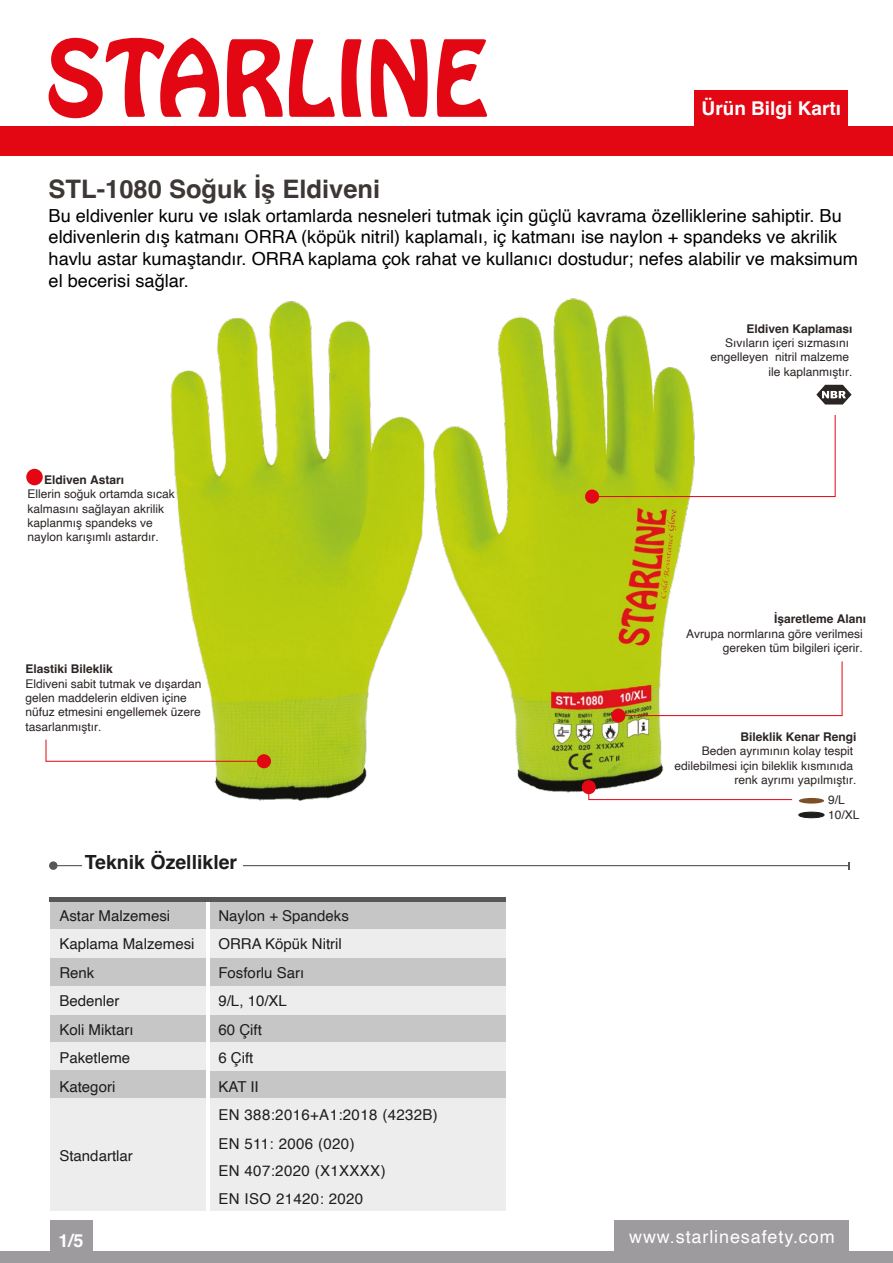
<style>
.page{position:relative;width:893px;height:1263px;background:#fff}
.page>*{position:absolute;margin:0;border:0;box-sizing:border-box;transform-origin:0 0}
.t1{font:700 25.5px "Helvetica";color:#3d3735}
.t2{font:700 19.5px "Helvetica";color:#1d1d1b}
.t3{font:700 19.05px "Helvetica";color:#fff}
.t4{font:18px/21.6px "Helvetica";color:#000}
.t5{font:18px "Helvetica";letter-spacing:.05em;color:#fff}
.t6{font:700 18px "Helvetica";color:#fff}
.t7{font:15px/28.5px "Helvetica";color:#1d1d1b}
.t8{font:15px/28.5px "Helvetica";letter-spacing:.025em;color:#1d1d1b}
.t9{font:12px/14.4px "Helvetica";color:#2b2523;text-align:right}
.t10{font:12px/14.4px "Helvetica";color:#2c2523;text-align:right}
.t11{font:700 12px "Helvetica";color:#2b2523}
.t12{font:700 12px "Helvetica";color:#2c2523}
</style>
<div class="page">
<img style="left:170px;top:298px;width:529px;height:503px">
<div style="left:694px;top:90px;width:154px;height:42px;background:#e30613"></div>
<div style="left:0;top:126px;width:893px;height:29px;background:#e30613"></div>
<svg style="left:49px;top:38px;width:170px;height:81px"></svg>
<svg style="left:227px;top:39px;width:108px;height:78px"></svg>
<svg style="left:341px;top:39px;width:20px;height:78px"></svg>
<svg style="left:371px;top:39px;width:57px;height:78px"></svg>
<svg style="left:437px;top:39px;width:50px;height:78px"></svg>
<svg style="left:58px;top:865px;width:24px;height:1px"></svg>
<div style="left:49px;top:861px;width:9px;height:9px;background:#575756;border-radius:50%"></div>
<hr style="left:243px;top:865px;width:606px;height:1px;background:#575756">
<svg style="left:848px;top:862px;width:2px;height:7px"></svg>
<div style="left:0;top:1251px;width:893px;height:12px;background:#9d9b9d"></div>
<div style="left:614px;top:1220px;width:234px;height:43px;background:#9d9b9d"></div>
<div style="left:50px;top:1220px;width:43px;height:43px;background:#9d9b9d"></div>
<svg style="left:591px;top:414px;width:245px;height:83px"></svg>
<div style="left:585px;top:489px;width:14px;height:15px;background:#e30613;border-radius:50%"></div>
<svg style="left:816px;top:385px;width:36px;height:19px"></svg>
<div style="left:50px;top:902px;width:156px;height:28px;background:#c6c6c6"></div>
<div style="left:50px;top:958px;width:156px;height:28px;background:#c6c6c6"></div>
<div style="left:50px;top:1014px;width:156px;height:28px;background:#c6c6c6"></div>
<div style="left:50px;top:930px;width:156px;height:28px;background:#ededed"></div>
<div style="left:50px;top:986px;width:156px;height:28px;background:#ededed"></div>
<div style="left:50px;top:1042px;width:156px;height:28px;background:#ededed"></div>
<div style="left:50px;top:1070px;width:156px;height:29px;background:#c6c6c6"></div>
<div style="left:50px;top:1099px;width:156px;height:112px;background:#ededed"></div>
<div style="left:210px;top:902px;width:296px;height:28px;background:#c6c6c6"></div>
<div style="left:210px;top:958px;width:296px;height:28px;background:#c6c6c6"></div>
<div style="left:210px;top:1014px;width:296px;height:28px;background:#c6c6c6"></div>
<div style="left:210px;top:930px;width:296px;height:28px;background:#ededed"></div>
<div style="left:210px;top:986px;width:296px;height:28px;background:#ededed"></div>
<div style="left:210px;top:1070px;width:296px;height:29px;background:#c6c6c6"></div>
<div style="left:210px;top:1042px;width:296px;height:28px;background:#ededed"></div>
<div style="left:210px;top:1099px;width:296px;height:112px;background:#ededed"></div>
<div style="left:49px;top:897px;width:457px;height:5px;background:#575756"></div>
<svg style="left:45px;top:739px;width:220px;height:23px"></svg>
<div style="left:257px;top:754px;width:14px;height:14px;background:#e30613;border-radius:50%"></div>
<svg style="left:617px;top:661px;width:226px;height:55px"></svg>
<div style="left:611px;top:708px;width:14px;height:15px;background:#e30613;border-radius:50%"></div>
<div style="left:26px;top:469px;width:17px;height:16px;background:#e30613;border-radius:50%"></div>
<svg style="left:588px;top:786px;width:205px;height:14px"></svg>
<div style="left:582px;top:780px;width:14px;height:14px;background:#e30613;border-radius:50%"></div>
<div style="left:799px;top:812px;width:25px;height:6px;background:#1d1d1b;border-radius:50%"></div>
<div style="left:798px;top:812px;width:26px;height:6px;border:1px solid #1d1d1b;border-radius:50%"></div>
<div style="left:799px;top:798px;width:25px;height:5px;background:#7e4f24;border-radius:50%"></div>
<h1 class="t1" style="left:49px;top:173px;width:333px">STL-1080 Soğuk İş Eldiveni</h1>
<h3 class="t3" style="left:702px;top:97px;width:141px">Ürün Bilgi Kartı</h3>
<p class="t4" style="left:49px;top:205px;width:811px">Bu eldivenler kuru ve ıslak ortamlarda nesneleri tutmak için güçlü kavrama özelliklerine sahiptir. Bu eldivenlerin dış katmanı ORRA (köpük nitril) kaplamalı, iç katmanı ise naylon + spandeks ve akrilik havlu astar kumaştandır. ORRA kaplama çok rahat ve kullanıcı dostudur; nefes alabilir ve maksimum el becerisi sağlar.</p>
<p class="t11" style="left:44px;top:472px;width:82px">Eldiven Astarı</p>
<p class="t9" style="left:27px;top:487px;width:149px;text-align:left">Ellerin soğuk ortamda sıcak kalmasını sağlayan akrilik kaplanmış spandeks ve naylon karışımlı astardır.</p>
<p class="t11" style="left:25px;top:662px;width:89px">Elastiki Bileklik</p>
<p class="t9" style="left:25px;top:676px;width:178px;text-align:left">Eldiveni sabit tutmak ve dışardan gelen maddelerin eldiven içine nüfuz etmesini engellemek üzere tasarlanmıştır.</p>
<h2 class="t2" style="left:85px;top:850px;width:154px">Teknik Özellikler</h2>
<p class="t7" style="left:59px;top:902px;width:137px">Astar Malzemesi<br>Kaplama Malzemesi<br>Renk<br>Bedenler<br>Koli Miktarı<br>Paketleme<br>Kategori</p>
<p class="t7" style="left:59px;top:1142px;width:75px">Standartlar</p>
<h3 class="t6" style="left:59px;top:1230px;width:27px">1/5</h3>
<p class="t7" style="left:218px;top:902px;width:221px">Naylon + Spandeks<br>ORRA Köpük Nitril<br>Fosforlu Sarı<br>9/L, 10/XL<br>60 Çift<br>6 Çift<br>KAT II<br>EN 388:2016+A1:2018 (4232B)<br>EN 511: 2006 (020)</p>
<p class="t8" style="left:218px;top:1157px;width:169px">EN 407:2020 (X1XXXX)<br>EN ISO 21420: 2020</p>
<p class="t11" style="left:746px;top:321px;width:108px">Eldiven Kaplaması</p>
<p class="t9" style="left:710px;top:336px;width:144px">Sıvıların içeri sızmasını engelleyen nitril malzeme ile kaplanmıştır.</p>
<p class="t11" style="left:774px;top:612px;width:94px">İşaretleme Alanı</p>
<p class="t9" style="left:686px;top:626px;width:178px">Avrupa normlarına göre verilmesi gereken tüm bilgileri içerir.</p>
<p class="t12" style="left:740px;top:729px;width:118px">Bileklik Kenar Rengi</p>
<p class="t10" style="left:674px;top:744px;width:184px">Beden ayrımının kolay tespit edilebilmesi için bileklik kısmınıda renk ayrımı yapılmıştır.</p>
<p class="t10" style="left:828px;top:793px;width:33px;text-align:left">9/L<br>10/XL</p>
<h3 class="t5" style="left:629px;top:1223px;width:207px">www.starlinesafety.com</h3>
</div>
